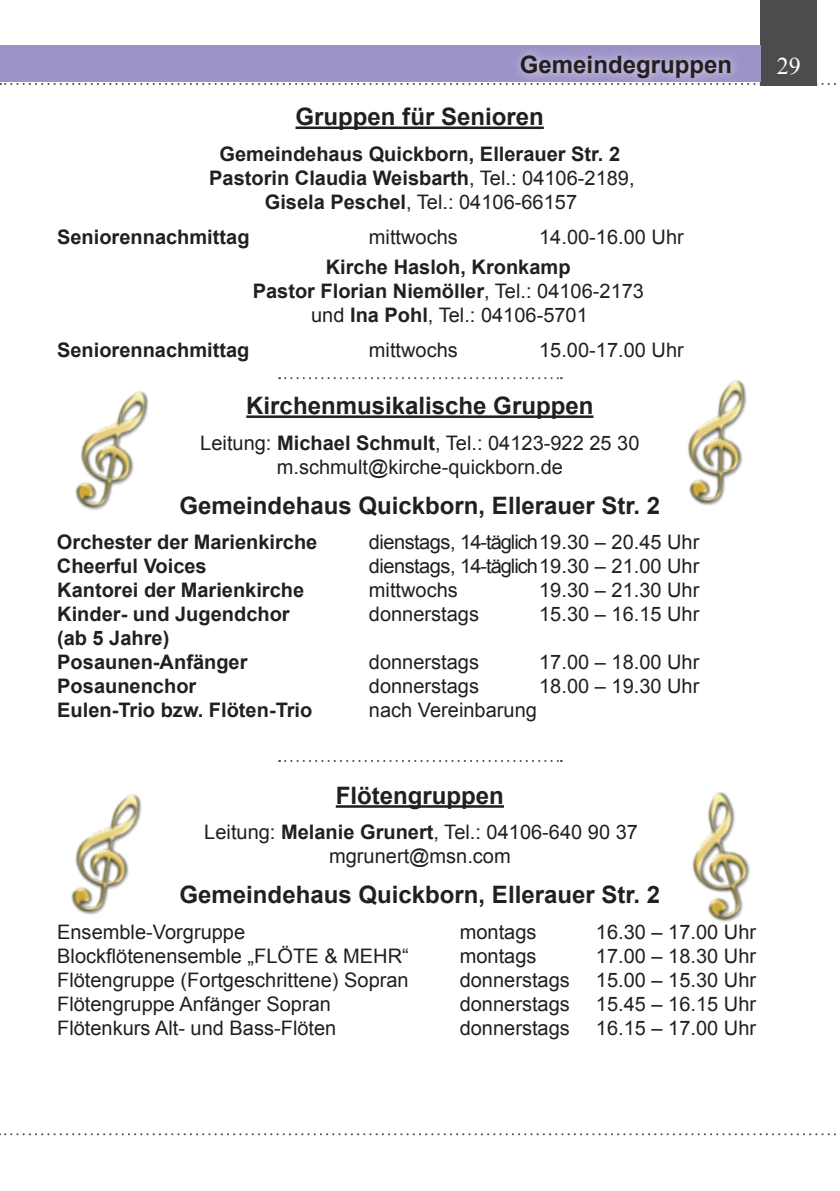
<style>
.page{position:relative;width:840px;height:1191px;background:#fff}
.page>*{position:absolute;margin:0;border:0;box-sizing:border-box;transform-origin:0 0}
.t1{font:700 24px "Arial";color:#231f20}
.t2{font:24px "Times New Roman";color:#fff}
.t3{font:20px/24px "Arial";color:#231f20;text-align:center}
.t4{font:700 20px/24px "Arial";color:#231f20;text-align:center}
.t5{font:20px "Arial";letter-spacing:-.025em;color:#231f20}
.s1{font-weight:400}
.s2{font-weight:700}
</style>
<div class="page">
<svg style="left:0;top:83px;width:836px;height:2px"></svg>
<svg style="left:0;top:1133px;width:836px;height:2px"></svg>
<div style="left:760px;top:0;width:56px;height:85px;background:#4b4c4d"></div>
<hr style="left:295px;top:126px;width:248px;height:3px;background:#231f20">
<hr style="left:246px;top:415px;width:347px;height:3px;background:#231f20">
<hr style="left:335px;top:805px;width:168px;height:2px;background:#231f20">
<div style="left:0;top:45px;width:760px;height:37px;background:#9d93c7"></div>
<div style="left:510px;top:44px;width:230px;height:43px;background:#fff;opacity:.75"></div>
<svg style="left:279px;top:377px;width:282px;height:2px"></svg>
<svg style="left:279px;top:760px;width:282px;height:2px"></svg>
<img style="left:692px;top:792px;width:58px;height:130px">
<img style="left:71px;top:794px;width:71px;height:121px">
<img style="left:75px;top:391px;width:74px;height:119px">
<img style="left:687px;top:380px;width:60px;height:126px">
<p class="t1" style="left:519px;top:48px;width:214px">Gemeindegruppen</p>
<p class="t1" style="left:295px;top:101px;width:250px">Gruppen für Senioren</p>
<p class="t4" style="left:209px;top:142px;width:426px">Gemeindehaus Quickborn, Ellerauer Str. 2<br>Pastorin Claudia Weisbarth<span class="s1">, Tel.: 04106-2189,<br></span>Gisela Peschel<span class="s1">, Tel.: 04106-66157</span></p>
<p class="t4" style="left:57px;top:226px;width:194px">Seniorennachmittag</p>
<p class="t3" style="left:368px;top:225px;width:90px">mittwochs</p>
<p class="t3" style="left:539px;top:225px;width:146px">14.00-16.00 Uhr</p>
<p class="t4" style="left:252px;top:255px;width:392px">Kirche Hasloh, Kronkamp<br>Pastor Florian Niemöller<span class="s1">, Tel.: 04106-2173 und</span> Ina Pohl<span class="s1">, Tel.: 04106-5701</span></p>
<p class="t4" style="left:57px;top:339px;width:194px">Seniorennachmittag</p>
<p class="t3" style="left:368px;top:338px;width:90px">mittwochs</p>
<p class="t3" style="left:539px;top:338px;width:146px">15.00-17.00 Uhr</p>
<p class="t1" style="left:246px;top:390px;width:348px">Kirchenmusikalische Gruppen</p>
<p class="t3" style="left:200px;top:431px;width:440px">Leitung: <span class="s2">Michael Schmult</span>, Tel.: 04123-922 25 30 m.schmult@kirche-quickborn.de</p>
<p class="t1" style="left:179px;top:489px;width:482px">Gemeindehaus Quickborn, Ellerauer Str. 2</p>
<p class="t4" style="left:57px;top:530px;width:262px">Orchester der Marienkirche</p>
<p class="t5" style="left:368px;top:529px;width:332px">dienstags, 14-täglich19.30 – 20.45 Uhr</p>
<p class="t4" style="left:57px;top:554px;width:151px">Cheerful Voices</p>
<p class="t5" style="left:368px;top:553px;width:332px">dienstags, 14-täglich19.30 – 21.00 Uhr</p>
<p class="t4" style="left:57px;top:578px;width:248px">Kantorei der Marienkirche</p>
<p class="t3" style="left:368px;top:578px;width:90px">mittwochs</p>
<p class="t3" style="left:539px;top:578px;width:162px">19.30 – 21.30 Uhr</p>
<p class="t4" style="left:57px;top:602px;width:234px">Kinder- und Jugendchor</p>
<p class="t3" style="left:368px;top:602px;width:112px">donnerstags</p>
<p class="t3" style="left:539px;top:602px;width:162px">15.30 – 16.15 Uhr</p>
<p class="t4" style="left:57px;top:626px;width:192px;text-align:left">(ab 5 Jahre)<br>Posaunen-Anfänger</p>
<p class="t3" style="left:368px;top:650px;width:112px">donnerstags</p>
<p class="t3" style="left:539px;top:650px;width:162px">17.00 – 18.00 Uhr</p>
<p class="t4" style="left:57px;top:674px;width:140px">Posaunenchor</p>
<p class="t3" style="left:368px;top:674px;width:112px">donnerstags</p>
<p class="t3" style="left:539px;top:674px;width:162px">18.00 – 19.30 Uhr</p>
<p class="t4" style="left:57px;top:698px;width:256px">Eulen-Trio bzw. Flöten-Trio</p>
<p class="t3" style="left:368px;top:698px;width:169px">nach Vereinbarung</p>
<p class="t2" style="left:776px;top:50px;width:25px">29</p>
<p class="t1" style="left:335px;top:779px;width:169px">Flötengruppen</p>
<p class="t3" style="left:204px;top:820px;width:435px">Leitung: <span class="s2">Melanie Grunert</span>, Tel.: 04106-640 90 37 mgrunert@msn.com</p>
<p class="t1" style="left:179px;top:879px;width:482px">Gemeindehaus Quickborn, Ellerauer Str. 2</p>
<p class="t3" style="left:57px;top:920px;width:189px">Ensemble-Vorgruppe</p>
<p class="t3" style="left:459px;top:920px;width:78px">montags</p>
<p class="t3" style="left:595px;top:920px;width:162px">16.30 – 17.00 Uhr</p>
<p class="t3" style="left:57px;top:944px;width:353px">Blockflötenensemble „FLÖTE &amp; MEHR“</p>
<p class="t3" style="left:459px;top:944px;width:78px">montags</p>
<p class="t3" style="left:595px;top:944px;width:162px">17.00 – 18.30 Uhr</p>
<p class="t3" style="left:57px;top:968px;width:353px">Flötengruppe (Fortgeschrittene) Sopran</p>
<p class="t3" style="left:459px;top:968px;width:112px">donnerstags</p>
<p class="t3" style="left:595px;top:968px;width:162px">15.00 – 15.30 Uhr</p>
<p class="t3" style="left:57px;top:992px;width:275px">Flötengruppe Anfänger Sopran</p>
<p class="t3" style="left:459px;top:992px;width:112px">donnerstags</p>
<p class="t3" style="left:595px;top:992px;width:162px">15.45 – 16.15 Uhr</p>
<p class="t3" style="left:57px;top:1016px;width:280px">Flötenkurs Alt- und Bass-Flöten</p>
<p class="t3" style="left:459px;top:1016px;width:112px">donnerstags</p>
<p class="t3" style="left:595px;top:1016px;width:162px">16.15 – 17.00 Uhr</p>
</div>
